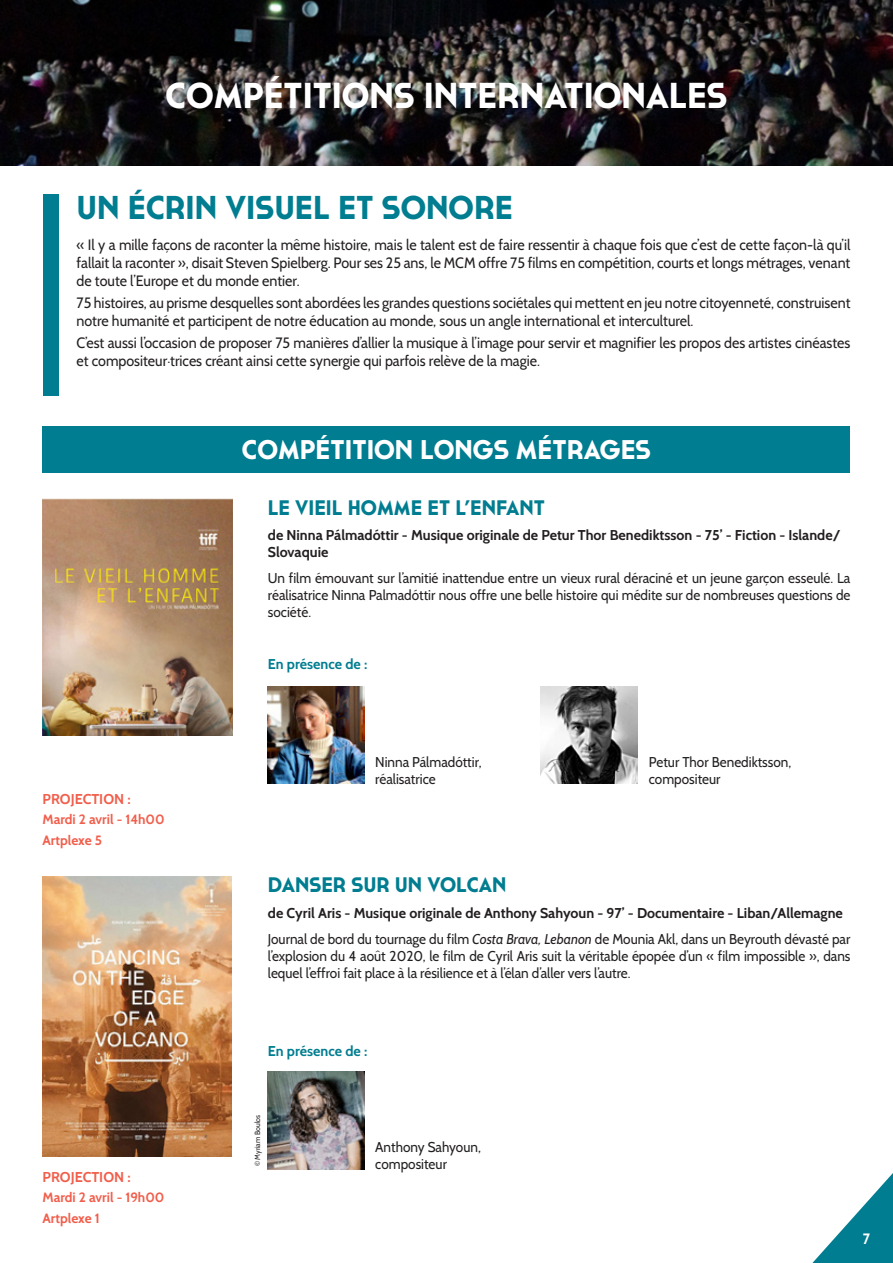
<style>
.page{position:relative;width:893px;height:1263px;background:#fff}
.page>*{position:absolute;margin:0;border:0;box-sizing:border-box;transform-origin:0 0}
.titre{font:700 36px "Cassannet Plus";color:#fff}
.titre_1{font:700 33px "Cassannet Plus";color:#007d90}
.sur_titre{font:700 27px "Cassannet Plus";color:#fff}
.titre_2{font:700 21px "Cassannet Plus";color:#007d90}
.t1{font:15px/18px "Cabin";color:#231f20;scale:.95 1}
.t2{font:700 15px "Cabin";color:#fff;scale:.95 1}
.t3{font:14.25px/17.1px "Cabin";color:#231f20;scale:.95 1}
.info_film{font:700 14.25px/17.1px "Cabin";color:#231f20}
.info_film-2{font:700 14.25px "Cabin";color:#007d90}
.info_film-3{font:700 14.25px "Cabin";color:#f15e4b}
.horaire{font:700 13.5px "Cabin";color:#f15e4b}
.t4{font:7.5px "Cabin";color:#231f20;scale:.95 1}
.s1{font-style:italic}
</style>
<div class="page">
<svg style="left:812px;top:1173px;width:81px;height:90px"></svg>
<img style="left:0;top:0;width:893px;height:166px">
<div style="left:43px;top:426px;width:807px;height:47px;background:#007d90"></div>
<img style="left:43px;top:499px;width:189px;height:236px">
<img style="left:43px;top:877px;width:189px;height:279px">
<img style="left:268px;top:687px;width:97px;height:97px">
<img style="left:268px;top:1072px;width:97px;height:97px">
<img style="left:540px;top:687px;width:97px;height:97px">
<div style="left:43px;top:194px;width:16px;height:202px;background:#007d90"></div>
<p class="titre" style="left:166px;top:73px;width:563px">COMPÉTITIONS INTERNATIONALES</p>
<p class="titre_1" style="left:77px;top:187px;width:438px">UN ÉCRIN VISUEL ET SONORE</p>
<p class="t1" style="left:77px;top:235px;width:816px;text-align:justify">« Il y a mille façons de raconter la même histoire, mais le talent est de faire ressentir à chaque fois que c’est de cette façon-là qu’il fallait la raconter », disait Steven Spielberg. Pour ses 25 ans, le MCM offre 75 films en compétition, courts et longs métrages, venant de toute l’Europe et du monde entier.</p>
<p class="t1" style="left:77px;top:294px;width:816px">75 histoires, au prisme desquelles sont abordées les grandes questions sociétales qui mettent en jeu notre citoyenneté, construisent notre humanité et participent de notre éducation au monde, sous un angle international et interculturel.</p>
<p class="t1" style="left:77px;top:334px;width:816px">C’est aussi l’occasion de proposer 75 manières d’allier la musique à l’image pour servir et magnifier les propos des artistes cinéastes et compositeur.trices créant ainsi cette synergie qui parfois relève de la magie.</p>
<p class="sur_titre" style="left:242px;top:433px;width:411px">COMPÉTITION LONGS MÉTRAGES</p>
<p class="titre_2" style="left:268px;top:494px;width:278px">LE VIEIL HOMME ET L’ENFANT</p>
<p class="info_film" style="left:268px;top:527px;width:574px">de Ninna Pálmadóttir - Musique originale de Petur Thor Benediktsson - 75’ - Fiction - Islande/<br>Slovaquie</p>
<p class="t3" style="left:268px;top:569px;width:615px;text-align:justify">Un film émouvant sur l’amitié inattendue entre un vieux rural déraciné et un jeune garçon esseulé. La réalisatrice Ninna Palmadóttir nous offre une belle histoire qui médite sur de nombreuses questions de société.</p>
<p class="info_film-2" style="left:268px;top:656px;width:101px">En présence de :</p>
<p class="info_film-3" style="left:43px;top:790px;width:90px">PROJECTION :</p>
<p class="horaire" style="left:43px;top:811px;width:124px">Mardi 2 avril - 14h00</p>
<p class="horaire" style="left:43px;top:832px;width:61px">Artplexe 5</p>
<p class="info_film-3" style="left:43px;top:1168px;width:90px">PROJECTION :</p>
<p class="horaire" style="left:43px;top:1189px;width:123px">Mardi 2 avril - 19h00</p>
<p class="horaire" style="left:43px;top:1210px;width:59px">Artplexe 1</p>
<p class="t3" style="left:375px;top:753px;width:113px">Ninna Pálmadóttir, réalisatrice</p>
<p class="t3" style="left:649px;top:753px;width:152px">Petur Thor Benediktsson, compositeur</p>
<p class="titre_2" style="left:268px;top:872px;width:240px">DANSER SUR UN VOLCAN</p>
<p class="info_film" style="left:268px;top:904px;width:577px">de Cyril Aris - Musique originale de Anthony Sahyoun - 97’ - Documentaire - Liban/Allemagne</p>
<p class="t3" style="left:268px;top:930px;width:615px;text-align:justify">Journal de bord du tournage du film <span class="s1">Costa Brava, Lebanon</span> de Mounia Akl, dans un Beyrouth dévasté par l’explosion du 4 août 2020, le film de Cyril Aris suit la véritable épopée d’un « film impossible », dans lequel l’effroi fait place à la résilience et à l’élan d’aller vers l’autre.</p>
<p class="info_film-2" style="left:268px;top:1042px;width:101px">En présence de :</p>
<p class="t4" style="left:253px;top:1166px;width:56px;rotate:-90deg">© Myriam Boulos</p>
<p class="t3" style="left:375px;top:1138px;width:113px">Anthony Sahyoun, compositeur</p>
<p class="t2" style="left:863px;top:1229px;width:9px">7</p>
</div>
